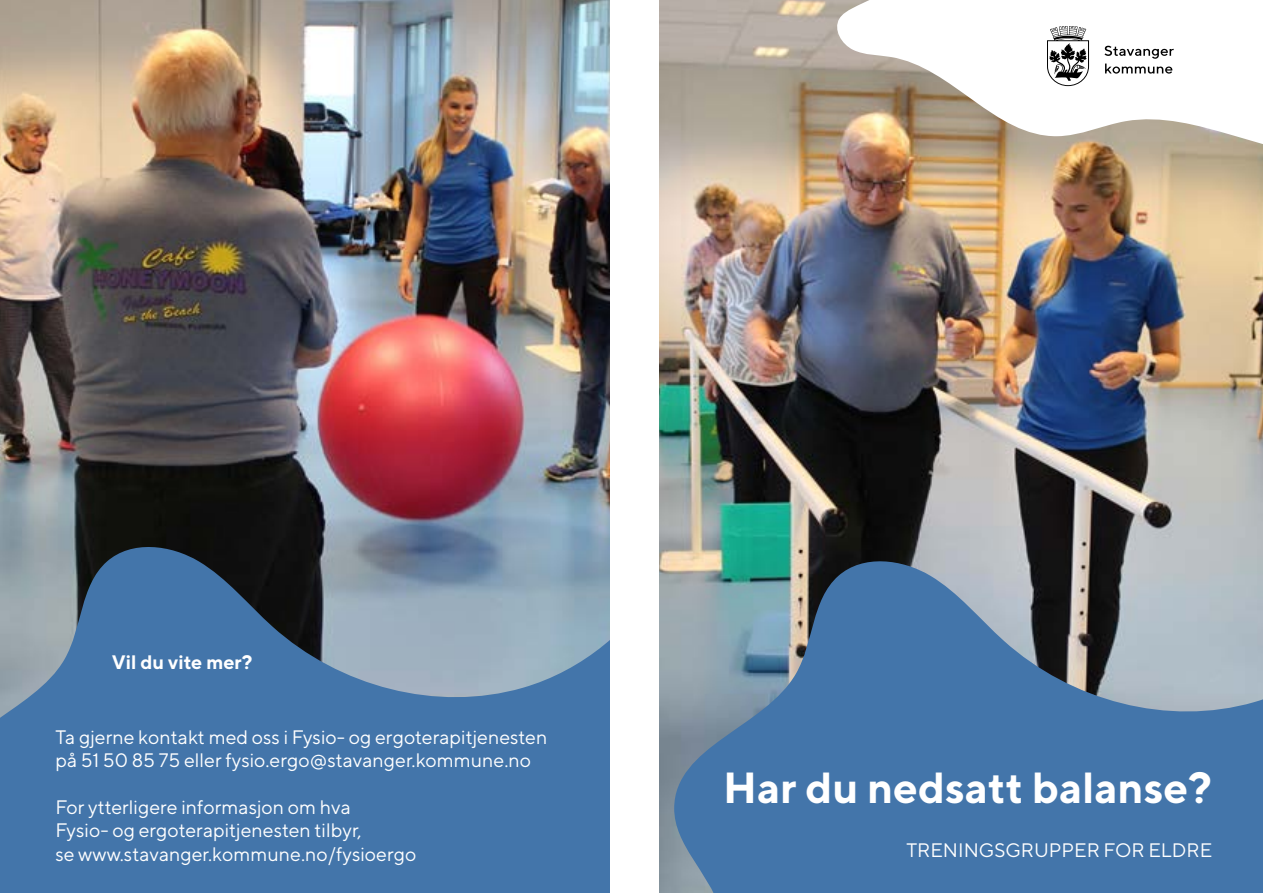
<style>
.page{position:relative;width:1263px;height:893px;background:#fff}
.page>*{position:absolute;margin:0;border:0;box-sizing:border-box;transform-origin:0 0}
.t1{font:700 43.5px "TT Norms";color:#fff}
.t2{font:19.5px/23.4px "TT Norms";color:#fff}
.t3{font:700 19.5px "TT Norms";color:#fff}
</style>
<div class="page">
<img style="left:0;top:0;width:610px;height:540px">
<svg style="left:0;top:540px;width:610px;height:353px;fill:#4375aa"></svg>
<img style="left:659px;top:0;width:604px;height:554px">
<svg style="left:322px;top:554px;width:941px;height:339px;fill:#4375aa"></svg>
<svg style="left:833px;top:0;width:430px;height:163px"></svg>
<svg style="left:1104px;top:46px;width:70px;height:28px"></svg>
<svg style="left:1047px;top:27px;width:42px;height:59px"></svg>
<p class="t3" style="left:112px;top:650px;width:142px">Vil du vite mer?</p>
<p class="t2" style="left:55px;top:725px;width:493px">Ta gjerne kontakt med oss i Fysio- og ergoterapitjenesten på 51 50 85 75 eller fysio.ergo@stavanger.kommune.no</p>
<p class="t2" style="left:55px;top:795px;width:362px">For ytterligere informasjon om hva<br>Fysio- og ergoterapitjenesten tilbyr,<br>se www.stavanger.kommune.no/fysioergo</p>
<h1 class="t1" style="left:723px;top:761px;width:490px">Har du nedsatt balanse?</h1>
<p class="t2" style="left:906px;top:838px;width:307px">TRENINGSGRUPPER FOR ELDRE</p>
</div>
